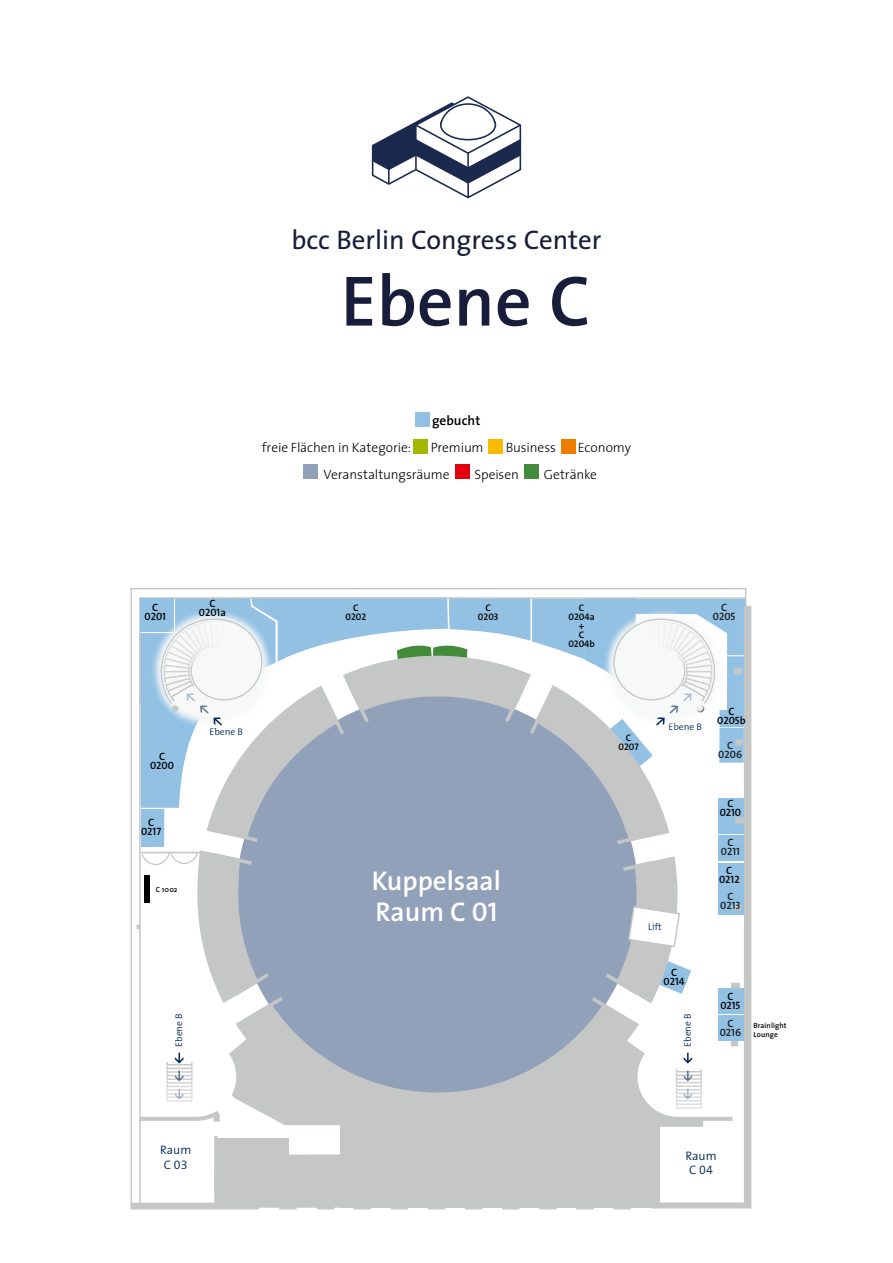
<style>
.page{position:relative;width:893px;height:1263px;background:#fff}
.page>*{position:absolute;margin:0;border:0;box-sizing:border-box;transform-origin:0 0}
.t1{font:600 72px "The Sans";color:#181d3b}
.t2{font:600 27.15px/30.9px "The Sans";color:#fff}
.t3{font:27px "The Sans";color:#181d3b}
.t4{font:300 13.5px "The Sans";letter-spacing:-.005em;color:#000}
.t5{font:600 13.5px "The Sans";letter-spacing:.005em;color:#000}
.t6{font:300 12.3px "The Sans";color:#00285a}
.t7{font:12.3px "The Sans Semi Light Expert";color:#00285a}
.t8{font:10.65px/9px "The Sans Semi Bold Caps";color:#000;text-align:center}
.t9{font:10.65px/9px "The Sans Semi Bold Caps";color:#1b1c20;text-align:center}
.t10{font:300 9.6px "The Mix";color:#00285a}
.t11{font:9.6px/9px "The Sans Semi Bold Caps";color:#000;text-align:center}
.t12{font:600 9.6px "The Sans";color:#000}
.t13{font:600 7.5px/9px "The Sans";letter-spacing:.01em;color:#000}
.s1{font-family:"The Sans";font-weight:600}
.s2{font-family:"The Sans";font-weight:300}
.s3{font-family:"The Sans Semi Bold Caps";font-weight:400}
</style>
<div class="page">
<hr style="left:130px;top:589px;width:2px;height:615px;background:#c4c6c8">
<hr style="left:258px;top:1206px;width:33px;height:2px;background:#c4c6c8">
<div style="left:130px;top:1203px;width:129px;height:6px;background:#c5c6c6"></div>
<div style="left:279px;top:1203px;width:18px;height:6px;background:#c5c6c6"></div>
<div style="left:317px;top:1203px;width:17px;height:6px;background:#c5c6c6"></div>
<div style="left:353px;top:1203px;width:18px;height:6px;background:#c5c6c6"></div>
<hr style="left:293px;top:1206px;width:24px;height:2px;background:#c4c6c8">
<hr style="left:332px;top:1206px;width:23px;height:2px;background:#c4c6c8">
<hr style="left:591px;top:1206px;width:24px;height:2px;background:#c4c6c8">
<hr style="left:358px;top:1206px;width:233px;height:2px;background:#c4c6c8">
<hr style="left:613px;top:1206px;width:48px;height:2px;background:#c4c6c8">
<div style="left:391px;top:1203px;width:17px;height:6px;background:#c5c6c6"></div>
<div style="left:428px;top:1203px;width:17px;height:6px;background:#c5c6c6"></div>
<div style="left:465px;top:1203px;width:17px;height:6px;background:#c5c6c6"></div>
<div style="left:502px;top:1203px;width:17px;height:6px;background:#c5c6c6"></div>
<div style="left:539px;top:1203px;width:18px;height:6px;background:#c5c6c6"></div>
<div style="left:576px;top:1203px;width:18px;height:6px;background:#c5c6c6"></div>
<div style="left:613px;top:1203px;width:18px;height:6px;background:#c5c6c6"></div>
<div style="left:651px;top:1202px;width:100px;height:6px;background:#c5c6c6"></div>
<div style="left:731px;top:1040px;width:7px;height:6px;background:#c5c6c6"></div>
<div style="left:744px;top:750px;width:7px;height:235px;background:#c5c6c6"></div>
<div style="left:744px;top:983px;width:7px;height:221px;background:#c5c6c6"></div>
<svg style="left:141px;top:768px;width:43px;height:40px;background:#9bc6e6"></svg>
<div style="left:141px;top:809px;width:23px;height:38px;background:#92c1e4"></div>
<svg style="left:141px;top:851px;width:55px;height:14px"></svg>
<div style="left:718px;top:863px;width:25px;height:25px;background:#92c1e4"></div>
<div style="left:718px;top:989px;width:25px;height:25px;background:#92c1e4"></div>
<div style="left:718px;top:890px;width:25px;height:25px;background:#92c1e4"></div>
<div style="left:718px;top:1015px;width:25px;height:25px;background:#92c1e4"></div>
<div style="left:718px;top:835px;width:25px;height:26px;background:#92c1e4"></div>
<div style="left:718px;top:799px;width:25px;height:35px;background:#92c1e4"></div>
<div style="left:735px;top:817px;width:9px;height:6px;background:#c5c6c6"></div>
<hr style="left:139px;top:597px;width:2px;height:607px;background:#c4c6c8">
<div style="left:744px;top:606px;width:7px;height:147px;background:#c5c6c6"></div>
<div style="left:734px;top:904px;width:7px;height:6px;background:#c5c6c6"></div>
<div style="left:731px;top:983px;width:9px;height:6px;background:#c5c6c6"></div>
<svg style="left:679px;top:965px;width:12px;height:29px"></svg>
<svg style="left:196px;top:768px;width:483px;height:271px;background:#a2aec1"></svg>
<div style="left:144px;top:875px;width:6px;height:27px;background:#000"></div>
<svg style="left:130px;top:588px;width:617px;height:180px"></svg>
<svg style="left:660px;top:1052px;width:73px;height:75px"></svg>
<svg style="left:627px;top:905px;width:53px;height:43px"></svg>
<svg style="left:214px;top:1039px;width:446px;height:167px;background:#c1c4c7"></svg>
<svg style="left:139px;top:1035px;width:225px;height:92px"></svg>
<svg style="left:371px;top:96px;width:151px;height:103px"></svg>
<div style="left:415px;top:413px;width:14px;height:14px;background:#92c1e4"></div>
<div style="left:414px;top:440px;width:14px;height:14px;background:#a2b701"></div>
<div style="left:489px;top:440px;width:14px;height:14px;background:#faba00"></div>
<div style="left:561px;top:440px;width:14px;height:14px;background:#ef7d00"></div>
<div style="left:304px;top:465px;width:14px;height:14px;background:#92a1ba"></div>
<div style="left:455px;top:465px;width:14px;height:14px;background:#e3000f"></div>
<div style="left:524px;top:465px;width:14px;height:14px;background:#428b3b"></div>
<h3 class="t3" style="left:291px;top:223px;width:312px">bcc Berlin Congress Center</h3>
<h1 class="t1" style="left:341px;top:255px;width:251px">Ebene C</h1>
<p class="t5" style="left:432px;top:412px;width:50px">gebucht</p>
<p class="t4" style="left:262px;top:439px;width:151px">freie Flächen in Kategorie:</p>
<p class="t4" style="left:431px;top:439px;width:54px">Premium</p>
<p class="t4" style="left:506px;top:439px;width:52px">Business</p>
<p class="t4" style="left:578px;top:439px;width:55px">Economy</p>
<p class="t4" style="left:323px;top:466px;width:128px">Veranstaltungsräume</p>
<p class="t4" style="left:474px;top:466px;width:46px">Speisen</p>
<p class="t4" style="left:544px;top:466px;width:55px">Getränke</p>
<p class="t8" style="left:144px;top:603px;width:23px">C<br>0201</p>
<p class="t8" style="left:199px;top:599px;width:29px">C<br>0201<span class="s1">a</span></p>
<p class="t8" style="left:150px;top:752px;width:25px">C<br>0200</p>
<p class="t8" style="left:141px;top:817px;width:22px">C<br>0217</p>
<p class="t13" style="left:156px;top:885px;width:23px">C 1002</p>
<p class="t10" style="left:210px;top:724px;width:35px">Ebene B</p>
<p class="t10" style="left:171px;top:1047px;width:35px;rotate:-90deg">Ebene B</p>
<p class="t6" style="left:160px;top:1142px;width:33px">Raum</p>
<p class="t7" style="left:164px;top:1157px;width:25px"><span class="s2">C</span> 03</p>
<p class="t11" style="left:345px;top:603px;width:22px">C<br>0202</p>
<p class="t11" style="left:478px;top:603px;width:22px">C<br>0203</p>
<h2 class="t2" style="left:372px;top:865px;width:131px">Kuppelsaal<br>Raum C <span class="s3">01</span></h2>
<p class="t11" style="left:568px;top:603px;width:28px">C<br>0204<span class="s1">a</span></p>
<p class="t12" style="left:579px;top:619px;width:7px">+</p>
<p class="t11" style="left:568px;top:630px;width:28px">C<br>0204<span class="s1">b</span></p>
<p class="t9" style="left:713px;top:603px;width:24px">C<br>0205</p>
<p class="t11" style="left:618px;top:733px;width:22px">C<br>0207</p>
<p class="t10" style="left:669px;top:718px;width:35px">Ebene B</p>
<p class="t8" style="left:717px;top:707px;width:30px">C<br>0205<span class="s1">b</span></p>
<p class="t9" style="left:718px;top:741px;width:25px">C<br>0206</p>
<p class="t10" style="left:648px;top:918px;width:15px">Lift</p>
<p class="t8" style="left:664px;top:968px;width:23px">C<br>0214</p>
<p class="t10" style="left:680px;top:1047px;width:35px;rotate:-90deg">Ebene B</p>
<p class="t8" style="left:720px;top:799px;width:23px">C<br>0210</p>
<p class="t9" style="left:721px;top:838px;width:21px">C<br>0211</p>
<p class="t8" style="left:719px;top:866px;width:22px">C<br>0212</p>
<p class="t9" style="left:720px;top:892px;width:22px">C<br>0213</p>
<p class="t8" style="left:720px;top:992px;width:22px">C<br>0215</p>
<p class="t9" style="left:720px;top:1019px;width:23px">C<br>0216</p>
<p class="t13" style="left:753px;top:1021px;width:35px">Brainlight<br>Lounge</p>
<p class="t6" style="left:685px;top:1147px;width:33px">Raum</p>
<p class="t7" style="left:689px;top:1162px;width:25px"><span class="s2">C</span> 04</p>
</div>
